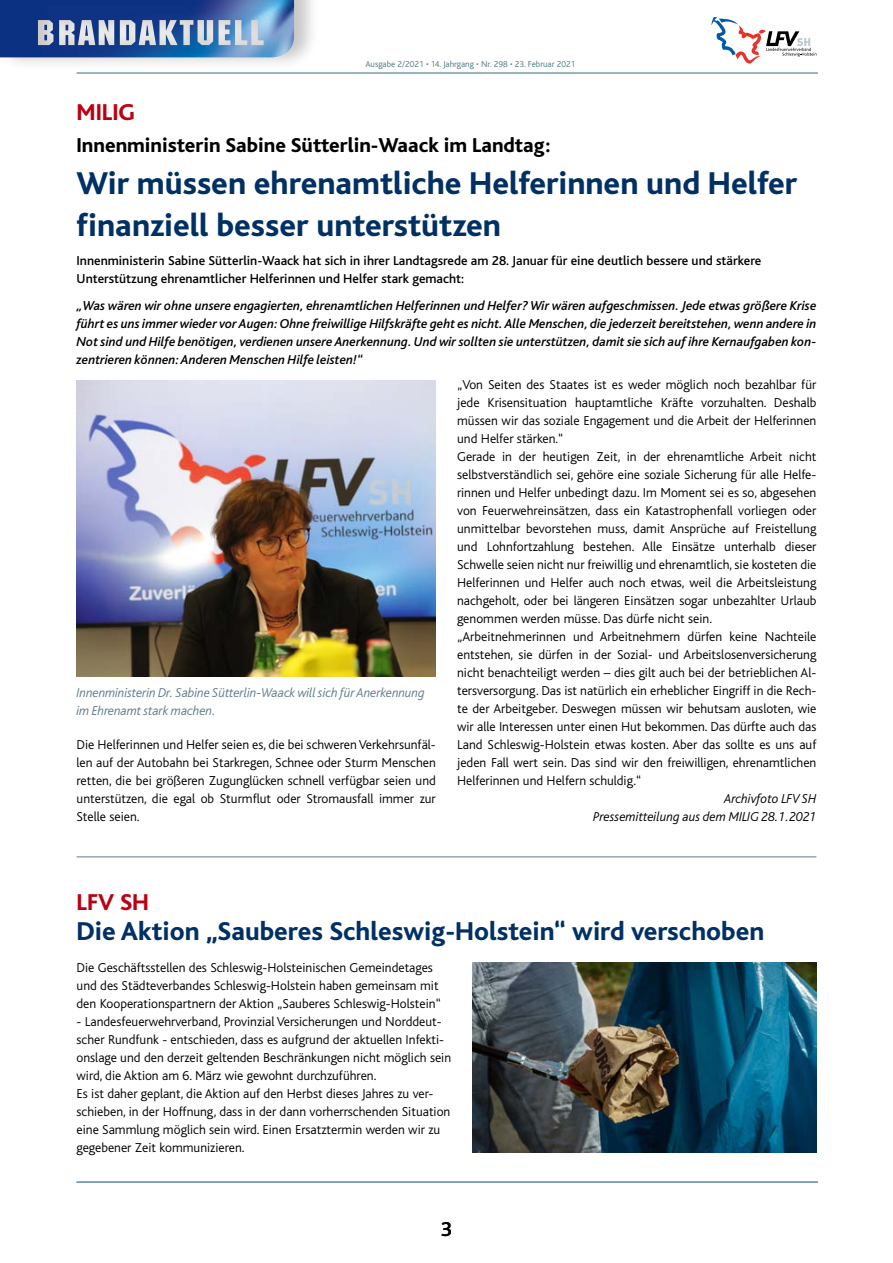
<style>
.page{position:relative;width:893px;height:1263px;background:#fff}
.page>*{position:absolute;margin:0;border:0;box-sizing:border-box;transform-origin:0 0}
.t1{font:800 33px/42px "Bliss";color:#013064}
.t2{font:800 27px "Bliss";color:#013064}
.t3{font:800 24px "Bliss";color:#bb0013}
.t4{font:800 21px "Bliss";color:#000}
.t5{font:500 21px "Bliss";color:#000}
.t6{font:300 13.5px/18px "Bliss";color:#000}
.t7{font:italic 500 13.5px/18px "Bliss";color:#000;text-align:justify}
.t8{font:500 13.5px/18px "Bliss";color:#000}
.t9{font:italic 300 13.5px/18px "Bliss";letter-spacing:-.01em;color:#617d8a}
.t10{font:italic 300 13.5px/18px "Bliss";color:#000;text-align:right}
.t11{font:300 9px "Bliss";color:#4f7686}
</style>
<div class="page">
<hr style="left:77px;top:1181px;width:741px;height:2px;background:#789bad">
<hr style="left:77px;top:72px;width:741px;height:2px;background:#789bad">
<svg style="left:711px;top:17px;width:105px;height:47px"></svg>
<div style="left:0;top:0;width:320px;height:71px;background:#000;opacity:.22"></div>
<img style="left:0;top:0;width:294px;height:57px">
<img style="left:77px;top:380px;width:359px;height:296px">
<img style="left:472px;top:962px;width:344px;height:190px">
<hr style="left:77px;top:856px;width:739px;height:1px;background:#617d8a">
<p class="t11" style="left:365px;top:59px;width:211px">Ausgabe 2/2021 • 14. Jahrgang • Nr. 298 • 23. Februar 2021</p>
<h3 class="t3" style="left:77px;top:100px;width:60px">MILIG</h3>
<h3 class="t4" style="left:77px;top:134px;width:475px">Innenministerin Sabine Sütterlin-Waack im Landtag:</h3>
<h1 class="t1" style="left:77px;top:163px;width:722px">Wir müssen ehrenamtliche Helferinnen und Helfer finanziell besser unterstützen</h1>
<p class="t8" style="left:77px;top:252px;width:686px">Innenministerin Sabine Sütterlin-Waack hat sich in ihrer Landtagsrede am 28. Januar für eine deutlich bessere und stärkere<br>Unterstützung ehrenamtlicher Helferinnen und Helfer stark gemacht:</p>
<p class="t7" style="left:77px;top:297px;width:741px">„Was wären wir ohne unsere engagierten, ehrenamtlichen Helferinnen und Helfer? Wir wären aufgeschmissen. Jede etwas größere Krise führt es uns immer wieder vor Augen: Ohne freiwillige Hilfskräfte geht es nicht. Alle Menschen, die jederzeit bereitstehen, wenn andere in Not sind und Hilfe benötigen, verdienen unsere Anerkennung. Und wir sollten sie unterstützen, damit sie sich auf ihre Kernaufgaben kon&shy;zentrieren können: Anderen Menschen Hilfe leisten!“</p>
<p class="t9" style="left:77px;top:684px;width:350px">Innenministerin Dr. Sabine Sütterlin-Waack will sich für Anerkennung im Ehrenamt stark machen.</p>
<p class="t6" style="left:77px;top:735px;width:361px;text-align:justify">Die Helferinnen und Helfer seien es, die bei schweren Verkehrsunfäl&shy;len auf der Autobahn bei Starkregen, Schnee oder Sturm Menschen retten, die bei größeren Zugunglücken schnell verfügbar seien und unterstützen, die egal ob Sturmflut oder Stromausfall immer zur Stelle seien.</p>
<p class="t6" style="left:457px;top:375px;width:361px">„Von Seiten des Staates ist es weder möglich noch bezahlbar für jede Krisensituation hauptamtliche Kräfte vorzuhalten. Deshalb müssen wir das soziale Engagement und die Arbeit der Helferinnen und Helfer stärken.“<br>Gerade in der heutigen Zeit, in der ehrenamtliche Arbeit nicht selbstverständlich sei, gehöre eine soziale Sicherung für alle Helfe&shy;rinnen und Helfer unbedingt dazu. Im Moment sei es so, abgesehen von Feuerwehreinsätzen, dass ein Katastrophenfall vorliegen oder unmittelbar bevorstehen muss, damit Ansprüche auf Freistellung und Lohnfortzahlung bestehen. Alle Einsätze unterhalb dieser Schwelle seien nicht nur freiwillig und ehrenamtlich, sie kosteten die Helferinnen und Helfer auch noch etwas, weil die Arbeitsleistung nachgeholt, oder bei längeren Einsätzen sogar unbezahlter Urlaub genommen werden müsse. Das dürfe nicht sein. „Arbeitnehmerinnen und Arbeitnehmern dürfen keine Nachteile entstehen, sie dürfen in der Sozial- und Arbeitslosenversicherung nicht benachteiligt werden – dies gilt auch bei der betrieblichen Al&shy;tersversorgung. Das ist natürlich ein erheblicher Eingriff in die Rech&shy;te der Arbeitgeber. Deswegen müssen wir behutsam ausloten, wie wir alle Interessen unter einen Hut bekommen. Das dürfte auch das Land Schleswig-Holstein etwas kosten. Aber das sollte es uns auf jeden Fall wert sein. Das sind wir den freiwilligen, ehrenamtlichen Helferinnen und Helfern schuldig.“</p>
<p class="t10" style="left:593px;top:789px;width:225px">Archivfoto LFV SH<br>Pressemitteilung aus dem MILIG 28.1.2021</p>
<h3 class="t3" style="left:77px;top:890px;width:74px">LFV SH</h3>
<h2 class="t2" style="left:77px;top:917px;width:689px">Die Aktion „Sauberes Schleswig-Holstein“ wird verschoben</h2>
<p class="t6" style="left:77px;top:959px;width:366px">Die Geschäftsstellen des Schleswig-Holsteinischen Gemeindetages und des Städteverbandes Schleswig-Holstein haben gemeinsam mit den Kooperationspartnern der Aktion „Sauberes Schleswig-Holstein“</p>
<p class="t6" style="left:77px;top:1013px;width:376px">- Landesfeuerwehrverband, Provinzial Versicherungen und Norddeut&shy;scher Rundfunk - entschieden, dass es aufgrund der aktuellen Infekti&shy;onslage und den derzeit geltenden Beschränkungen nicht möglich sein wird, die Aktion am 6. März wie gewohnt durchzuführen.<br>Es ist daher geplant, die Aktion auf den Herbst dieses Jahres zu ver&shy;schieben, in der Hoffnung, dass in der dann vorherrschenden Situation eine Sammlung möglich sein wird. Einen Ersatztermin werden wir zu gegebener Zeit kommunizieren.</p>
<h3 class="t5" style="left:441px;top:1218px;width:13px">3</h3>
</div>
